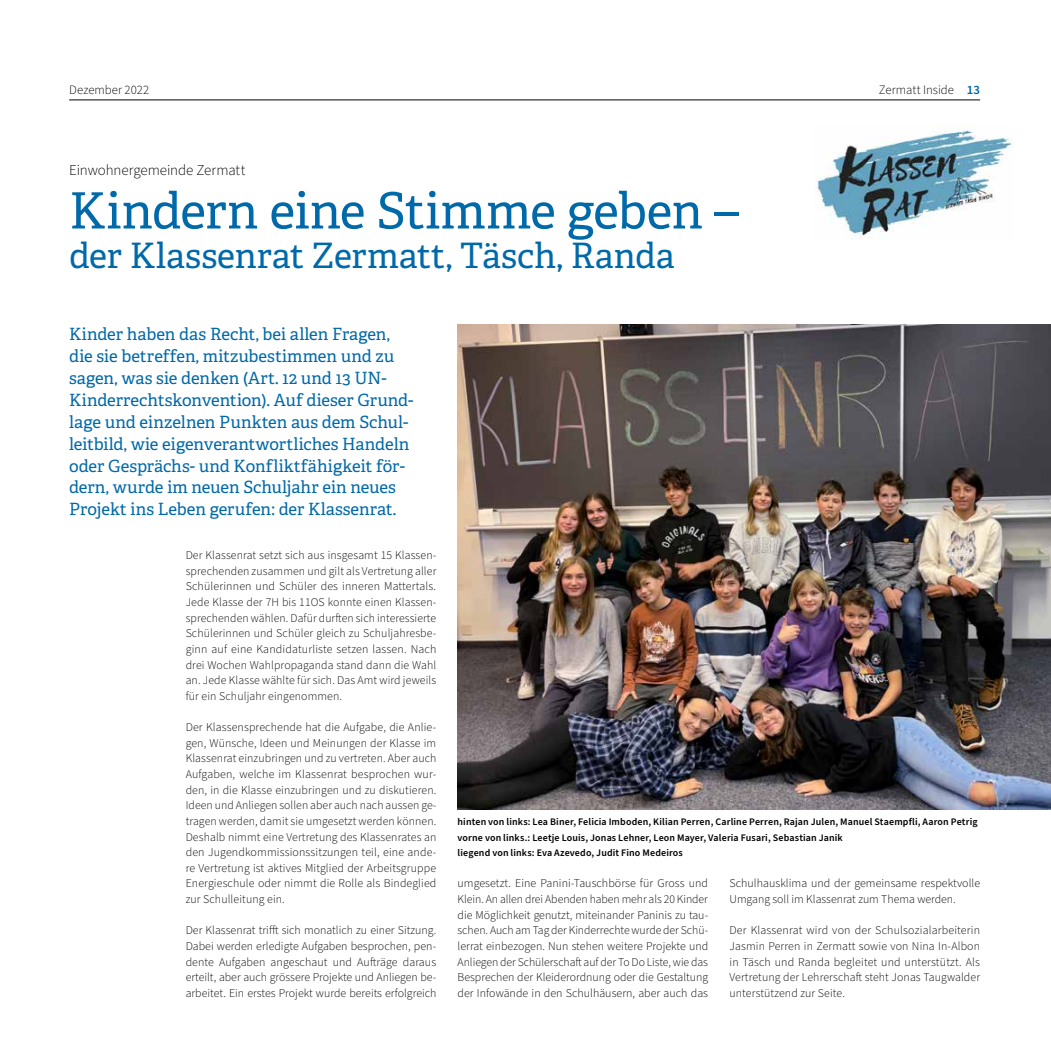
<style>
.page{position:relative;width:1051px;height:1040px;background:#fff}
.page>*{position:absolute;margin:0;border:0;box-sizing:border-box;transform-origin:0 0}
.t1{font:50px "Adelle";letter-spacing:-.015em;color:#0069a9}
.t2{font:35px "Adelle";letter-spacing:-.005em;color:#0069a9}
.t3{font:16.88px/21.9px "Adelle";letter-spacing:-.005em;color:#0069a9}
.t4{font:300 15px "Source Sans Pro";letter-spacing:-.005em;color:#000}
.t5{font:300 12.75px "Source Sans Pro";color:#000}
.t6{font:300 11.88px/15.6px "Source Sans Pro";letter-spacing:.005em;color:#000;text-align:justify}
.t7{font:600 10px/15.6px "Source Sans Pro";letter-spacing:.015em;color:#000}
.s1{font-weight:600;color:#0069a9}
</style>
<div class="page">
<hr style="left:69px;top:100px;width:911px;height:1px;background:#000">
<img style="left:815px;top:126px;width:199px;height:113px">
<img style="left:457px;top:325px;width:594px;height:484px">
<p class="t5" style="left:69px;top:81px;width:82px">Dezember 2022</p>
<p class="t5" style="left:879px;top:81px;width:103px">Zermatt Inside <span class="s1">13</span></p>
<p class="t4" style="left:69px;top:160px;width:178px">Einwohnergemeinde Zermatt</p>
<h1 class="t1" style="left:69px;top:180px;width:671px">Kindern eine Stimme geben –</h1>
<h2 class="t2" style="left:69px;top:234px;width:607px">der Klassenrat Zermatt, Täsch, Randa</h2>
<p class="t3" style="left:69px;top:324px;width:346px">Kinder haben das Recht, bei allen Fragen, die sie betreffen, mitzubestimmen und zu sagen, was sie denken (Art. 12 und 13 UN-Kinderrechtskonvention). Auf dieser Grund&shy;lage und einzelnen Punkten aus dem Schul&shy;leitbild, wie eigenverantwortliches Handeln oder Gesprächs- und Konfliktfähigkeit för&shy;dern, wurde im neuen Schuljahr ein neues Projekt ins Leben gerufen: der Klassenrat.</p>
<p class="t6" style="left:186px;top:548px;width:252px">Der Klassenrat setzt sich aus insgesamt 15 Klassen&shy;sprechenden zusammen und gilt als Vertretung aller Schülerinnen und Schüler des inneren Mattertals.<br>Jede Klasse der 7H bis 11OS konnte einen Klassen&shy;sprechenden wählen. Dafür durften sich interessierte Schülerinnen und Schüler gleich zu Schuljahresbe&shy;ginn auf eine Kandidaturliste setzen lassen. Nach drei Wochen Wahlpropaganda stand dann die Wahl an. Jede Klasse wählte für sich. Das Amt wird jeweils für ein Schuljahr eingenommen.</p>
<p class="t6" style="left:186px;top:719px;width:252px">Der Klassensprechende hat die Aufgabe, die Anlie&shy;gen, Wünsche, Ideen und Meinungen der Klasse im Klassenrat einzubringen und zu vertreten. Aber auch Aufgaben, welche im Klassenrat besprochen wur&shy;den, in die Klasse einzubringen und zu diskutieren.<br>Ideen und Anliegen sollen aber auch nach aussen ge&shy;tragen werden, damit sie umgesetzt werden können.<br>Deshalb nimmt eine Vertretung des Klassenrates an den Jugendkommissionssitzungen teil, eine ande&shy;re Vertretung ist aktives Mitglied der Arbeitsgruppe Energieschule oder nimmt die Rolle als Bindeglied zur Schulleitung ein.</p>
<p class="t6" style="left:186px;top:923px;width:252px">Der Klassenrat trifft sich monatlich zu einer Sitzung.<br>Dabei werden erledigte Aufgaben besprochen, pen&shy;dente Aufgaben angeschaut und Aufträge daraus erteilt, aber auch grössere Projekte und Anliegen be&shy;arbeitet. Ein erstes Projekt wurde bereits erfolgreich</p>
<p class="t7" style="left:457px;top:814px;width:521px">hinten von links: Lea Biner, Felicia Imboden, Kilian Perren, Carline Perren, Rajan Julen, Manuel Staempfli, Aaron Petrig vorne von links.: Leetje Louis, Jonas Lehner, Leon Mayer, Valeria Fusari, Sebastian Janik<br>liegend von links: Eva Azevedo, Judit Fino Medeiros</p>
<p class="t6" style="left:457px;top:876px;width:252px">umgesetzt. Eine Panini-Tauschbörse für Gross und Klein. An allen drei Abenden haben mehr als 20 Kinder die Möglichkeit genutzt, miteinander Paninis zu tau&shy;schen. Auch am Tag der Kinderrechte wurde der Schü&shy;lerrat einbezogen. Nun stehen weitere Projekte und Anliegen der Schülerschaft auf der To Do Liste, wie das Besprechen der Kleiderordnung oder die Gestaltung der Infowände in den Schulhäusern, aber auch das</p>
<p class="t6" style="left:729px;top:876px;width:252px">Schulhausklima und der gemeinsame respektvolle<br>Umgang soll im Klassenrat zum Thema werden.</p>
<p class="t6" style="left:729px;top:923px;width:252px">Der Klassenrat wird von der Schulsozialarbeiterin Jasmin Perren in Zermatt sowie von Nina In-Albon in Täsch und Randa begleitet und unterstützt. Als Vertretung der Lehrerschaft steht Jonas Taugwalder unterstützend zur Seite.</p>
</div>
